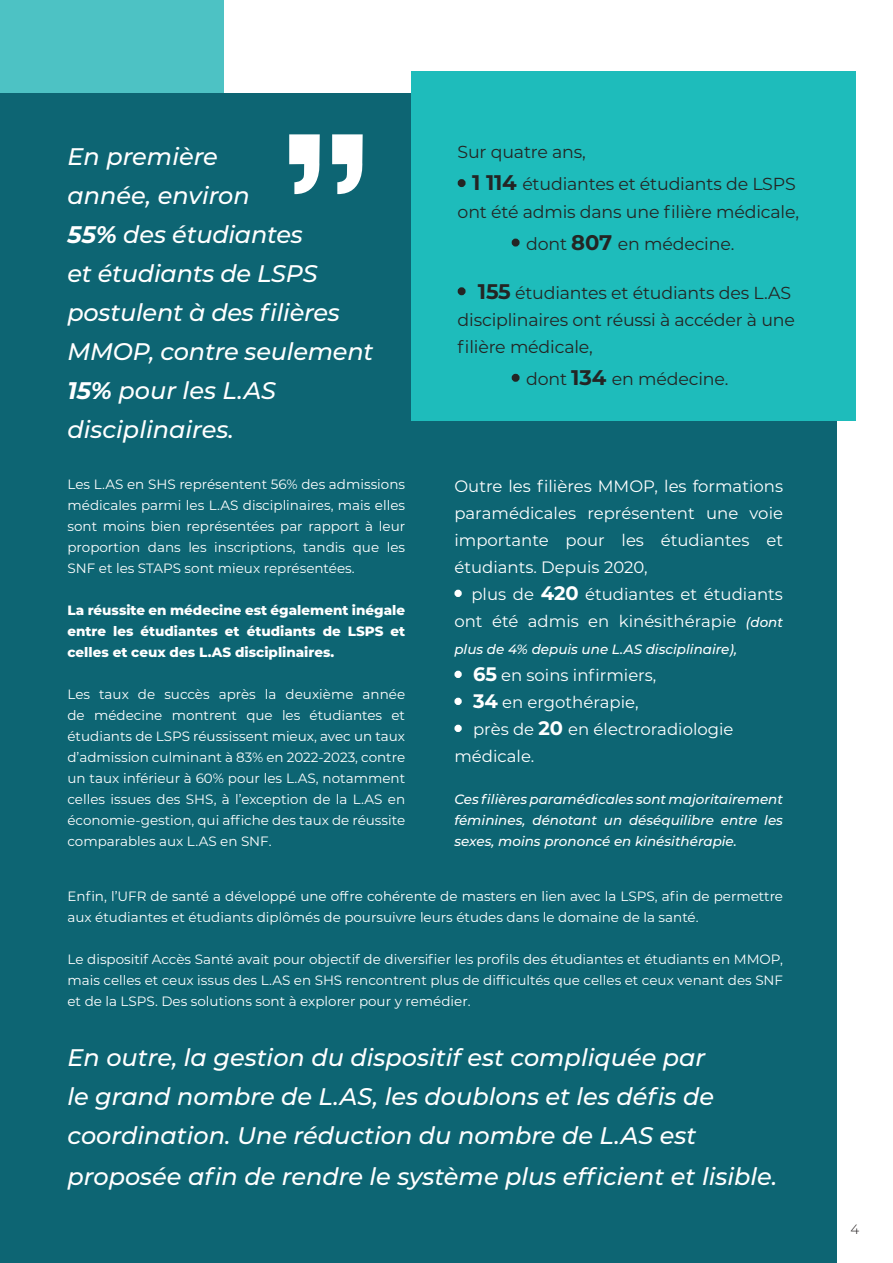
<style>
.page{position:relative;width:893px;height:1263px;background:#fff}
.page>*{position:absolute;margin:0;border:0;box-sizing:border-box;transform-origin:0 0}
.t1{font:italic 500 24px/39px "Montserrat";color:#fff}
.t2{font:17.4px/27px "Montserrat";letter-spacing:-.01em;color:#242524}
.t3{font:16.5px/27px "Montserrat";color:#fff}
.t4{font:13.5px/21px "Montserrat";color:#fff;text-align:justify}
.t5{font:italic 500 13.5px/21px "Montserrat";color:#fff;text-align:justify}
.t6{font:800 13.5px/21px "Montserrat";color:#fff;text-align:justify}
.t7{font:300 13.5px "Montserrat";color:#231f20}
.s1{font-weight:700}
.s2{font-size:27px}
.s3{font-weight:700;font-size:21.15px}
.s4{font-size:24.9px}
.s5{font-weight:700;font-size:19.5px}
.s6{font-weight:500;font-style:italic;font-size:13.5px}
</style>
<div class="page">
<div style="left:0;top:0;width:223px;height:1231px;background:#4dc2c4"></div>
<div style="left:0;top:93px;width:837px;height:1170px;background:#0d6573"></div>
<div style="left:412px;top:72px;width:444px;height:349px;background:#1ebcbb"></div>
<svg style="left:289px;top:134px;width:31px;height:61px"></svg>
<svg style="left:332px;top:134px;width:31px;height:61px"></svg>
<h1 class="t1" style="left:68px;top:136px;width:307px">En première<br>année, environ<br><span class="s1">55%</span> des étudiantes<br>et étudiants de LSPS postulent à des filières<br>MMOP, contre seulement<br><span class="s1">15%</span> pour les L.AS disciplinaires.</h1>
<p class="t2" style="left:458px;top:138px;width:130px">Sur quatre ans,</p>
<p class="t2" style="left:458px;top:170px;width:343px"><span class="s2">•</span> <span class="s3">1 114</span> étudiantes et étudiants de LSPS ont été admis dans une filière médicale,</p>
<p class="t2" style="left:512px;top:230px;width:224px"><span class="s2">•</span> dont <span class="s3">807</span> en médecine.</p>
<p class="t2" style="left:458px;top:278px;width:339px"><span class="s2">•</span> <span class="s3">155</span> étudiantes et étudiants des L.AS disciplinaires ont réussi à accéder à une filière médicale,</p>
<p class="t2" style="left:512px;top:365px;width:218px"><span class="s2">•</span> dont <span class="s3">134</span> en médecine.</p>
<p class="t4" style="left:68px;top:473px;width:339px">Les L.AS en SHS représentent 56% des admissions médicales parmi les L.AS disciplinaires, mais elles sont moins bien représentées par rapport à leur proportion dans les inscriptions, tandis que les SNF et les STAPS sont mieux représentées.</p>
<p class="t6" style="left:68px;top:599px;width:339px">La réussite en médecine est également inégale entre les étudiantes et étudiants de LSPS et celles et ceux des L.AS disciplinaires.</p>
<p class="t4" style="left:68px;top:683px;width:339px">Les taux de succès après la deuxième année de médecine montrent que les étudiantes et étudiants de LSPS réussissent mieux, avec un taux d’admission culminant à 83% en 2022-2023, contre un taux inférieur à 60% pour les L.AS, notamment celles issues des SHS, à l’exception de la L.AS en économie-gestion, qui affiche des taux de réussite comparables aux L.AS en SNF.</p>
<p class="t3" style="left:454px;top:472px;width:330px;text-align:justify">Outre les filières MMOP, les formations paramédicales représentent une voie importante pour les étudiantes et étudiants. Depuis 2020,</p>
<p class="t3" style="left:454px;top:580px;width:330px"><span class="s4">•</span> plus de <span class="s5">420</span> étudiantes et étudiants ont été admis en kinésithérapie <span class="s6">(dont</span></p>
<p class="t5" style="left:454px;top:638px;width:284px">plus de 4% depuis une L.AS disciplinaire),</p>
<p class="t3" style="left:454px;top:661px;width:203px"><span class="s4">•</span> <span class="s5">65</span> en soins infirmiers,</p>
<p class="t3" style="left:454px;top:688px;width:186px"><span class="s4">•</span> <span class="s5">34</span> en ergothérapie,</p>
<p class="t3" style="left:454px;top:715px;width:281px"><span class="s4">•</span> près de <span class="s5">20</span> en électroradiologie médicale.</p>
<p class="t5" style="left:454px;top:788px;width:330px">Ces filières paramédicales sont majoritairement féminines, dénotant un déséquilibre entre les sexes, moins prononcé en kinésithérapie.</p>
<p class="t4" style="left:67px;top:885px;width:717px">Enfin, l’UFR de santé a développé une offre cohérente de masters en lien avec la LSPS, afin de permettre aux étudiantes et étudiants diplômés de poursuivre leurs études dans le domaine de la santé.</p>
<p class="t4" style="left:67px;top:948px;width:717px">Le dispositif Accès Santé avait pour objectif de diversifier les profils des étudiantes et étudiants en MMOP, mais celles et ceux issus des L.AS en SHS rencontrent plus de difficultés que celles et ceux venant des SNF et de la LSPS. Des solutions sont à explorer pour y remédier.</p>
<h1 class="t1" style="left:68px;top:1037px;width:711px;line-height:39.5px">En outre, la gestion du dispositif est compliquée par<br>le grand nombre de L.AS, les doublons et les défis de coordination. Une réduction du nombre de L.AS est proposée afin de rendre le système plus efficient et lisible.</h1>
<p class="t7" style="left:850px;top:1220px;width:10px">4</p>
</div>
